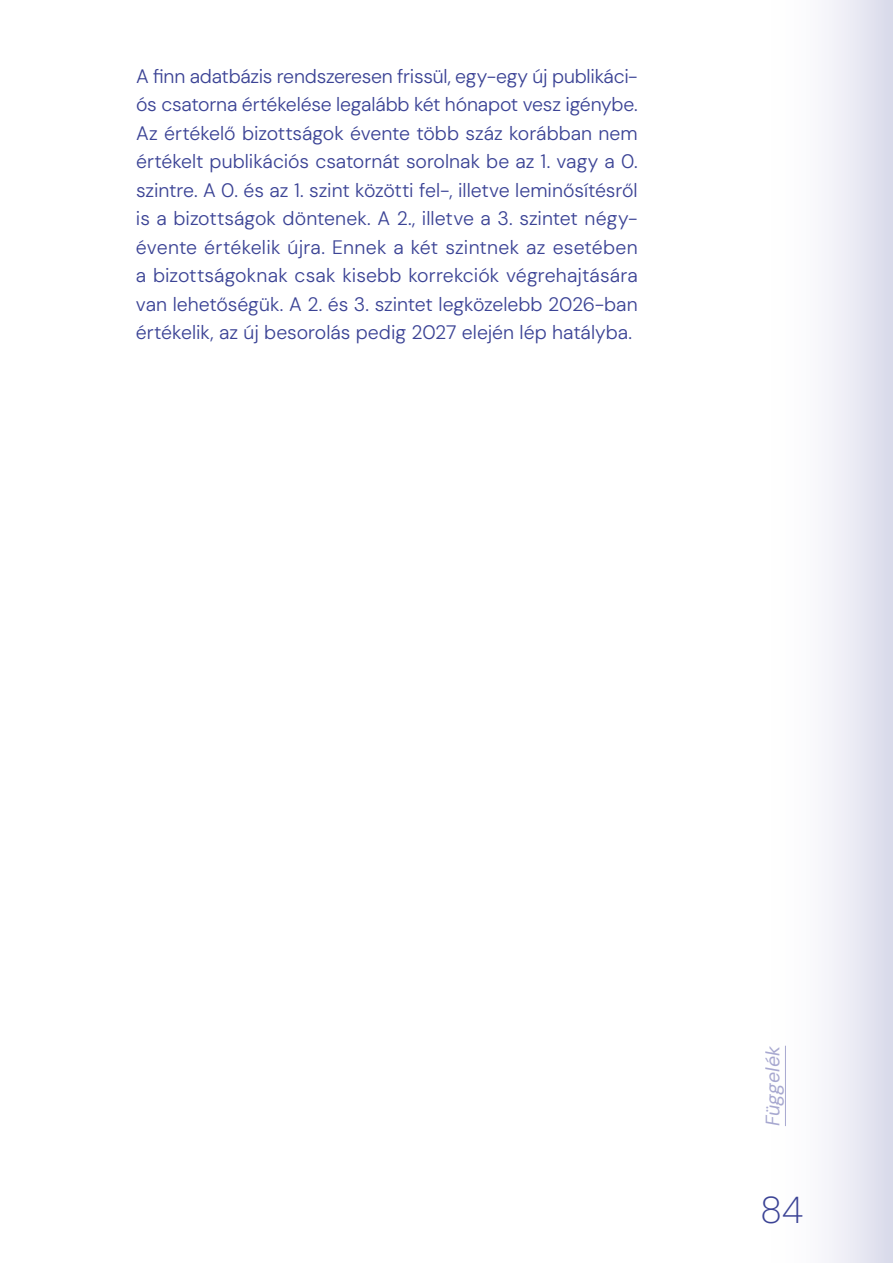
<style>
.page{position:relative;width:893px;height:1263px;background:#fff}
.page>*{position:absolute;margin:0;border:0;box-sizing:border-box;transform-origin:0 0}
.t1{font:200 37.5px "DM Sans 18 pt";color:#3b4395}
.t2{font:300 19.5px/28.5px "DM Sans 18 pt";color:#3b4395;text-align:justify}
.t3{font:italic 19.5px "DM Sans 18 pt";color:#6062aa}
</style>
<div class="page">
<svg style="left:785px;top:0;width:108px;height:1263px"></svg>
<hr style="left:785px;top:1046px;width:1px;height:80px;background:#6062aa">
<p class="t2" style="left:136px;top:61px;width:503px">A finn adatbázis rendszeresen frissül, egy-egy új publikáci&shy;ós csatorna értékelése legalább két hónapot vesz igénybe.<br>Az értékelő bizottságok évente több száz korábban nem értékelt publikációs csatornát sorolnak be az 1. vagy a 0. szintre. A 0. és az 1. szint közötti fel-, illetve leminősítésről is a bizottságok döntenek. A 2., illetve a 3. szintet négy&shy;évente értékelik újra. Ennek a két szintnek az esetében a bizottságoknak csak kisebb korrekciók végrehajtására van lehetőségük. A 2. és 3. szintet legközelebb 2026-ban értékelik, az új besorolás pedig 2027 elején lép hatályba.</p>
<p class="t3" style="left:760px;top:1126px;width:82px;rotate:-90deg">Függelék</p>
<h1 class="t1" style="left:760px;top:1187px;width:45px">84</h1>
</div>
